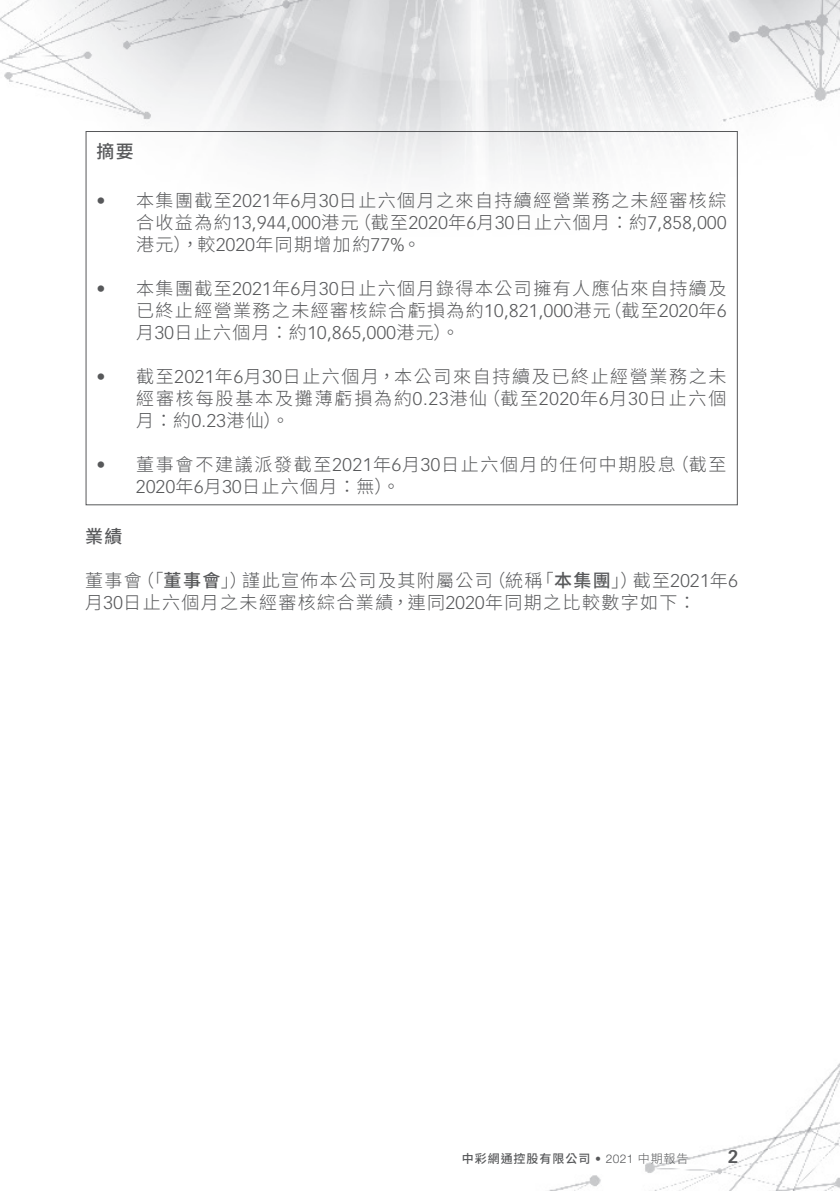
<style>
.page{position:relative;width:840px;height:1191px;background:#fff}
.page>*{position:absolute;margin:0;border:0;box-sizing:border-box;transform-origin:0 0}
.Body_Text{font:300 18px/22px "Source Han Sans TC";letter-spacing:.08em;color:#57585a}
.Body_Text-2{font:300 18px "Vectora LT Std";letter-spacing:.025em;color:#57585a}
.Body_Text-3{font:300 18px/22px "Source Han Sans TC";letter-spacing:.1em;color:#57585a}
.Heading_1{font:500 18px "Source Han Sans TC";color:#57585a}
.t1{font:700 18px "Vectora LT Std";color:#57585a}
.t2{font:500 12px "Source Han Sans TC";letter-spacing:.08em;color:#57585a}
.s1{font-family:"Vectora LT Std"}
.s2{font-family:"Source Han Sans TC"}
.s3{font-weight:500}
.s4{font-family:"Vectora LT Std";font-weight:700}
.s5{font-family:"Helvetica Neue LT Std";font-weight:300}
.s6{font-weight:300}
</style>
<div class="page">
<img style="left:0;top:0;width:839px;height:1191px">
<p class="Heading_1" style="left:96px;top:141px;width:39px">摘要</p>
<p class="Body_Text-2" style="left:96px;top:190px;width:10px">•</p>
<p class="Body_Text-2" style="left:96px;top:278px;width:10px">•</p>
<p class="Body_Text-2" style="left:96px;top:366px;width:10px">•</p>
<p class="Body_Text-2" style="left:96px;top:454px;width:10px">•</p>
<p class="Heading_1" style="left:85px;top:526px;width:39px">業績</p>
<p class="Body_Text" style="left:136px;top:190px;width:591px">本集團截至<span class="s1">2021</span>年月<span class="s1">6 30</span>日止六個月之來自持續經營業務之未經審核綜</p>
<p class="Body_Text-2" style="left:353px;top:212px;width:374px"><span class="s2">（截至</span>2020<span class="s2">年月</span>6 30<span class="s2">日止六個月：約</span>7,858,000</p>
<p class="Body_Text" style="left:136px;top:212px;width:286px">合收益為約<span class="s1">13,944,000</span>港元<br>港元，）較<span class="s1">2020</span>年同期增加約<span class="s1">77%</span>。</p>
<p class="Body_Text" style="left:136px;top:278px;width:591px">本集團截至<span class="s1">2021</span>年月<span class="s1">6 30</span>日止六個月錄得本公司擁有人應佔來自持續及</p>
<p class="Body_Text-2" style="left:603px;top:300px;width:124px"><span class="s2">（截至</span>2020<span class="s2">年</span>6</p>
<p class="Body_Text" style="left:136px;top:300px;width:476px">已終止經營業務之未經審核綜合虧損為約<span class="s1">10,821,000</span>港元月<span class="s1">30</span>日止六個月：約<span class="s1">10,865,000</span>港元。(</p>
<p class="Body_Text" style="left:136px;top:366px;width:591px">截至<span class="s1">2021</span>年月<span class="s1">6 30</span>日止六個月，本公司來自持續及已終止經營業務之未</p>
<p class="Body_Text-3" style="left:136px;top:388px;width:352px">經審核每股基本及攤薄虧損為約<span class="s1">0.23</span>港仙月：約<span class="s1">0.23</span>港仙。(</p>
<p class="Body_Text" style="left:482px;top:388px;width:246px">（截至<span class="s1">2020</span>年 月<span class="s1">6 30</span>日止六個</p>
<p class="Body_Text" style="left:136px;top:454px;width:541px">董事會不建議派發截至<span class="s1">2021</span>年 月<span class="s1">6 30</span>日止六個月的任何中期股息</p>
<p class="Body_Text" style="left:136px;top:476px;width:265px"><span class="s1">2020</span>年月<span class="s1">6 30</span>日止六個月：無。(</p>
<p class="Body_Text" style="left:670px;top:454px;width:57px">（截至</p>
<p class="Body_Text" style="left:136px;top:570px;width:113px">（「<span class="s3">董事會</span>」）</p>
<p class="Body_Text" style="left:487px;top:570px;width:57px">（統稱</p>
<p class="Body_Text" style="left:535px;top:570px;width:104px">「<span class="s3">本集團</span>」）</p>
<p class="Body_Text" style="left:242px;top:570px;width:252px">謹此宣佈本公司及其附屬公司</p>
<p class="Body_Text-2" style="left:632px;top:570px;width:106px"><span class="s2">截至</span>2021<span class="s2">年</span>6</p>
<p class="Body_Text" style="left:85px;top:570px;width:612px">董事會<br>月<span class="s1">30</span>日止六個月之未經審核綜合業績，連同<span class="s1">2020</span>年同期之比較數字如下：</p>
<p class="t2" style="left:461px;top:1152px;width:228px">中彩網通控股有限公司 <span class="s4">•</span> <span class="s5">2021</span> <span class="s6">中期報告</span></p>
<p class="t1" style="left:727px;top:1145px;width:12px">2</p>
</div>
